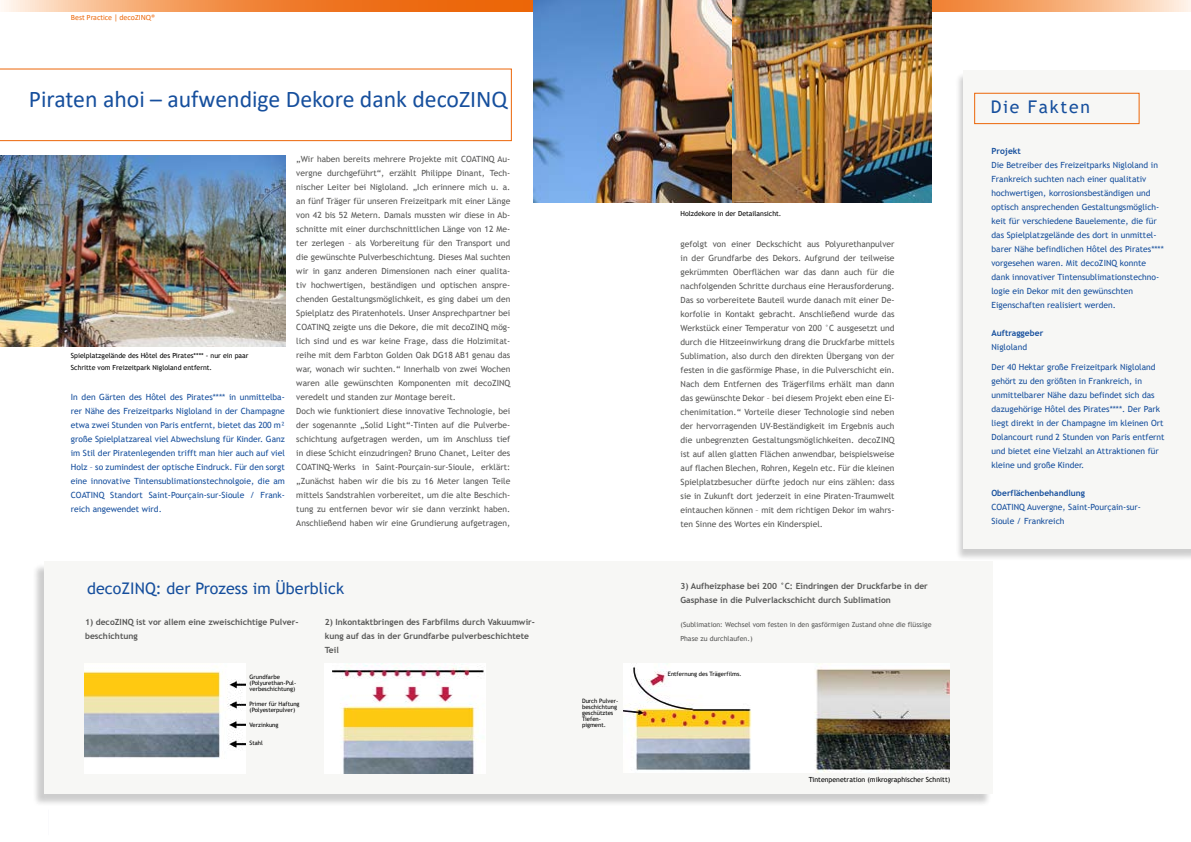
<style>
.page{position:relative;width:1191px;height:842px;background:#fff}
.page>*{position:absolute;margin:0;border:0;box-sizing:border-box;transform-origin:0 0}
.t1{font:24px "Calibri";color:#164f9d}
.t2{font:17.5px "Trebuchet MS";letter-spacing:.1em;color:#164f9d}
.t3{font:16px "Trebuchet MS";color:#164f9d}
.t4{font:8.5px/14px "Trebuchet MS";color:#575756;text-align:justify}
.t5{font:8.5px/14px "Trebuchet MS";color:#164f9d}
.t6{font:700 8.5px/14px "Trebuchet MS";color:#575756}
.t7{font:700 8.5px "Trebuchet MS";color:#164f9d}
.t8{font:8px "Calibri";color:#ec6608}
.t9{font:7px/12px "Trebuchet MS";color:#000}
.t10{font:7px/14px "Trebuchet MS";color:#575756}
.t11{font:6px/6px "Trebuchet MS";color:#000}
</style>
<div class="page">
<svg style="left:1px;top:0;width:532px;height:11px;background:#f2904c"></svg>
<svg style="left:0;top:69px;width:511px;height:72px"></svg>
<svg style="left:931px;top:0;width:260px;height:11px;background:#f6b17e"></svg>
<div style="left:955px;top:73px;width:236px;height:489px;background:#000;opacity:.2"></div>
<div style="left:963px;top:70px;width:228px;height:479px;background:#f7f7f5"></div>
<div style="left:974px;top:93px;width:165px;height:31px;border:1px solid #ec6608"></div>
<img style="left:0;top:156px;width:286px;height:190px">
<div style="left:33px;top:564px;width:959px;height:243px;background:#000;opacity:.2"></div>
<div style="left:44px;top:561px;width:948px;height:233px;background:#f7f7f5"></div>
<img style="left:533px;top:0;width:398px;height:202px">
<img style="left:84px;top:671px;width:161px;height:87px">
<img style="left:332px;top:668px;width:152px;height:105px">
<img style="left:624px;top:667px;width:326px;height:103px">
<p class="t8" style="left:71px;top:12px;width:86px">Best Practice | decoZINQ®</p>
<h1 class="t1" style="left:29px;top:83px;width:480px">Piraten ahoi – aufwendige Dekore dank decoZINQ</h1>
<p class="t9" style="left:71px;top:350px;width:179px">Spielplatzgelände des Hôtel des Pirates**** - nur ein paar<br>Schritte vom Freizeitpark Nigloland entfernt.</p>
<p class="t5" style="left:71px;top:390px;width:215px;text-align:justify">In den Gärten des Hôtel des Pirates**** in unmittelba&shy;rer Nähe des Freizeitparks Nigloland in der Champagne etwa zwei Stunden von Paris entfernt, bietet das 200 m² große Spielplatzareal viel Abwechslung für Kinder. Ganz im Stil der Piratenlegenden trifft man hier auch auf viel Holz – so zumindest der optische Eindruck. Für den sorgt eine innovative Tintensublimationstechnolgoie, die am COATINQ Standort Saint-Pourçain-sur-Sioule / Frank&shy;reich angewendet wird.</p>
<p class="t4" style="left:296px;top:152px;width:215px;text-align:left">„Wir haben bereits mehrere Projekte mit COATINQ Au&shy;vergne durchgeführt“, erzählt Philippe Dinant, Tech&shy;nischer Leiter bei Nigloland. „Ich erinnere mich u. a. an fünf Träger für unseren Freizeitpark mit einer Länge von 42 bis 52 Metern. Damals mussten wir diese in Ab&shy;schnitte mit einer durchschnittlichen Länge von 12 Me&shy;ter zerlegen – als Vorbereitung für den Transport und die gewünschte Pulverbeschichtung. Dieses Mal suchten wir in ganz anderen Dimensionen nach einer qualita&shy;tiv hochwertigen, beständigen und optischen anspre&shy;chenden Gestaltungsmöglichkeit, es ging dabei um den Spielplatz des Piratenhotels. Unser Ansprechpartner bei COATINQ zeigte uns die Dekore, die mit decoZINQ mög&shy;lich sind und es war keine Frage, dass die Holzimitat&shy;reihe mit dem Farbton Golden Oak DG18 AB1 genau das war, wonach wir suchten.“ Innerhalb von zwei Wochen waren alle gewünschten Komponenten mit decoZINQ veredelt und standen zur Montage bereit.<br>Doch wie funktioniert diese innovative Technologie, bei der sogenannte „Solid Light“-Tinten auf die Pulverbe&shy;schichtung aufgetragen werden, um im Anschluss tief in diese Schicht einzudringen? Bruno Chanet, Leiter des COATINQ-Werks in Saint-Pourçain-sur-Sioule, erklärt: „Zunächst haben wir die bis zu 16 Meter langen Teile mittels Sandstrahlen vorbereitet, um die alte Beschich&shy;tung zu entfernen bevor wir sie dann verzinkt haben.<br>Anschließend haben wir eine Grundierung aufgetragen,</p>
<p class="t9" style="left:680px;top:208px;width:102px">Holzdekore in der Detailansicht.</p>
<p class="t4" style="left:680px;top:236px;width:215px">gefolgt von einer Deckschicht aus Polyurethanpulver in der Grundfarbe des Dekors. Aufgrund der teilweise gekrümmten Oberflächen war das dann auch für die nachfolgenden Schritte durchaus eine Herausforderung.<br>Das so vorbereitete Bauteil wurde danach mit einer De&shy;korfolie in Kontakt gebracht. Anschließend wurde das Werkstück einer Temperatur von 200 °C ausgesetzt und durch die Hitzeeinwirkung drang die Druckfarbe mittels Sublimation, also durch den direkten Übergang von der festen in die gasförmige Phase, in die Pulverschicht ein.<br>Nach dem Entfernen des Trägerfilms erhält man dann das gewünschte Dekor – bei diesem Projekt eben eine Ei&shy;chenimitation.“ Vorteile dieser Technologie sind neben der hervorragenden UV-Beständigkeit im Ergebnis auch die unbegrenzten Gestaltungsmöglichkeiten. decoZINQ ist auf allen glatten Flächen anwendbar, beispielsweise auf flachen Blechen, Rohren, Kegeln etc. Für die kleinen Spielplatzbesucher dürfte jedoch nur eins zählen: dass sie in Zukunft dort jederzeit in eine Piraten-Traumwelt eintauchen können – mit dem richtigen Dekor im wahrs&shy;ten Sinne des Wortes ein Kinderspiel.</p>
<h3 class="t3" style="left:87px;top:578px;width:258px">decoZINQ: der Prozess im Überblick</h3>
<p class="t6" style="left:680px;top:579px;width:249px">3) Aufheizphase bei 200 °C: Eindringen der Druckfarbe in der<br>Gasphase in die Pulverlackschicht durch Sublimation</p>
<p class="t10" style="left:680px;top:618px;width:252px">(Sublimation: Wechsel vom festen in den gasförmigen Zustand ohne die flüssige<br>Phase zu durchlaufen.)</p>
<p class="t6" style="left:85px;top:614px;width:215px">1) decoZINQ ist vor allem eine zweischichtige Pulver&shy;beschichtung</p>
<p class="t6" style="left:325px;top:615px;width:212px">2) Inkontaktbringen des Farbfilms durch Vakuumwir&shy;kung auf das in der Grundfarbe pulverbeschichtete<br>Teil</p>
<p class="t11" style="left:249px;top:674px;width:48px">Grundfarbe (Polyurethan-Pul&shy;verbeschichtung)</p>
<p class="t11" style="left:249px;top:700px;width:52px">Primer für Haftung (Polyesterpulver)</p>
<p class="t11" style="left:249px;top:721px;width:30px">Verzinkung</p>
<p class="t11" style="left:249px;top:740px;width:15px">Stahl</p>
<p class="t11" style="left:582px;top:698px;width:38px">Durch Pulver&shy;beschichtung geschütztes<br>Tiefen&shy;pigment.</p>
<p class="t11" style="left:668px;top:670px;width:75px">Entfernung des Trägerfilms.</p>
<p class="t9" style="left:808px;top:774px;width:143px">Tintenpenetration (mikrographischer Schnitt)</p>
<h2 class="t2" style="left:990px;top:96px;width:101px">Die Fakten</h2>
<p class="t7" style="left:991px;top:145px;width:31px">Projekt</p>
<p class="t5" style="left:991px;top:158px;width:174px">Die Betreiber des Freizeitparks Nigloland in Frankreich suchten nach einer qualitativ hochwertigen, korrosionsbeständigen und optisch ansprechenden Gestaltungsmöglich&shy;keit für verschiedene Bauelemente, die für das Spielplatzgelände des dort in unmittel&shy;barer Nähe befindlichen Hôtel des Pirates**** vorgesehen waren. Mit decoZINQ konnte dank innovativer Tintensublimationstechno&shy;logie ein Dekor mit den gewünschten Eigenschaften realisiert werden.</p>
<p class="t7" style="left:991px;top:327px;width:53px">Auftraggeber</p>
<p class="t5" style="left:991px;top:340px;width:37px">Nigloland</p>
<p class="t5" style="left:991px;top:360px;width:175px">Der 40 Hektar große Freizeitpark Nigloland gehört zu den größten in Frankreich, in unmittelbarer Nähe dazu befindet sich das dazugehörige Hôtel des Pirates****. Der Park liegt direkt in der Champagne im kleinen Ort Dolancourt rund 2 Stunden von Paris entfernt und bietet eine Vielzahl an Attraktionen für kleine und große Kinder.</p>
<p class="t7" style="left:991px;top:487px;width:95px">Oberflächenbehandlung</p>
<p class="t5" style="left:991px;top:500px;width:151px">COATINQ Auvergne, Saint-Pourçain-sur-<br>Sioule / Frankreich</p>
</div>
